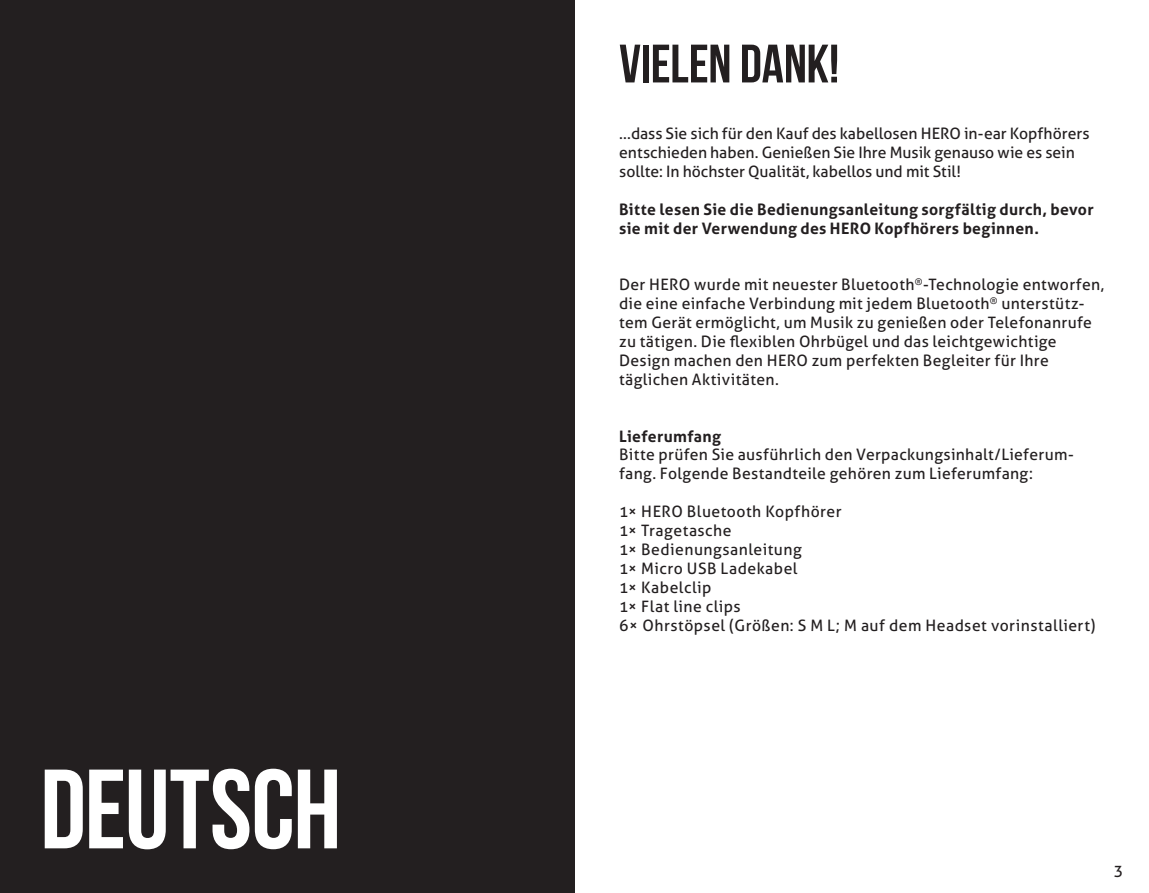
<style>
.page{position:relative;width:1149px;height:893px;background:#fff}
.page>*{position:absolute;margin:0;border:0;box-sizing:border-box;transform-origin:0 0}
.t1{font:700 112.5px "Bebas Neue";letter-spacing:-.01em;color:#fff}
.t2{font:700 54px "Bebas Neue";letter-spacing:-.005em;color:#231f20}
.t3{font:15.75px/18.9px "Aller";letter-spacing:.02em;color:#231f20}
.t4{font:15.75px/18.9px "Aller";color:#231f20}
.t5{font:700 15.75px/18.9px "Aller";letter-spacing:.02em;color:#231f20}
</style>
<div class="page">
<div style="left:0;top:0;width:574px;height:893px;background:#231f20"></div>
<h1 class="t1" style="left:40px;top:748px;width:302px">DEUTSCH</h1>
<h2 class="t2" style="left:619px;top:34px;width:221px">VIELEN DANK!</h2>
<p class="t4" style="left:619px;top:124px;width:472px">...dass Sie sich für den Kauf des kabellosen HERO in-ear Kopfhörers entschieden haben. Genießen Sie Ihre Musik genauso wie es sein sollte: In höchster Qualität, kabellos und mit Stil!</p>
<p class="t5" style="left:619px;top:200px;width:476px">Bitte lesen Sie die Bedienungsanleitung sorgfältig durch, bevor sie mit der Verwendung des HERO Kopfhörers beginnen.</p>
<p class="t3" style="left:619px;top:275px;width:486px">Der HERO wurde mit neuester Bluetooth<sup>®</sup>-Technologie entworfen, die eine einfache Verbindung mit jedem Bluetooth<sup>®</sup> unterstütz&shy;tem Gerät ermöglicht, um Musik zu genießen oder Telefonanrufe zu tätigen. Die flexiblen Ohrbügel und das leichtgewichtige Design machen den HERO zum perfekten Begleiter für Ihre täglichen Aktivitäten.</p>
<p class="t5" style="left:619px;top:426px;width:103px">Lieferumfang</p>
<p class="t3" style="left:619px;top:445px;width:456px">Bitte prüfen Sie ausführlich den Verpackungsinhalt/Lieferum&shy;fang. Folgende Bestandteile gehören zum Lieferumfang:</p>
<p class="t3" style="left:619px;top:502px;width:477px">1× HERO Bluetooth Kopfhörer<br>1× Tragetasche<br>1× Bedienungsanleitung<br>1× Micro USB Ladekabel<br>1× Kabelclip<br>1× Flat line clips<br>6× Ohrstöpsel (Größen: S M L; M auf dem Headset vorinstalliert)</p>
<p class="t3" style="left:1113px;top:861px;width:11px">3</p>
</div>
